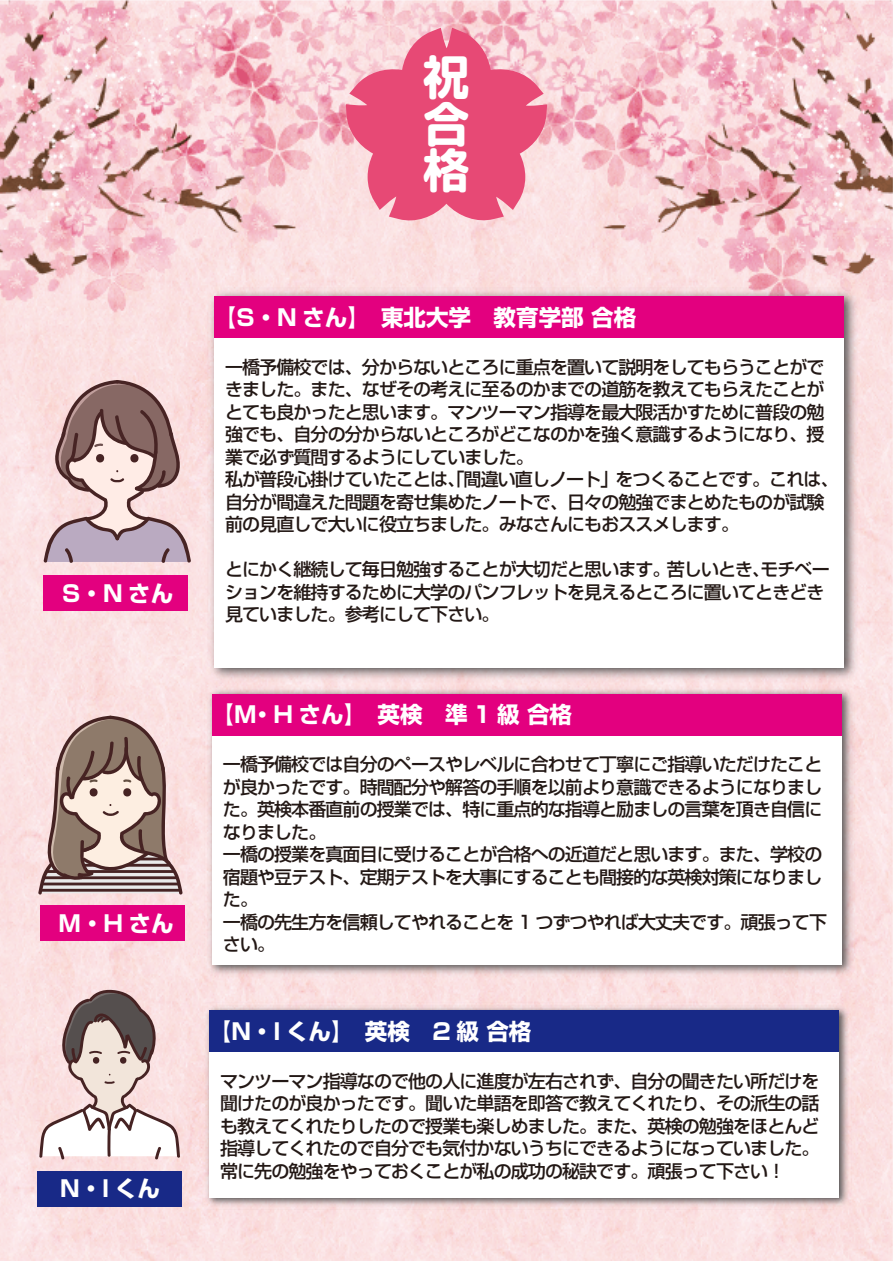
<style>
.page{position:relative;width:893px;height:1263px;background:#fff}
.page>*{position:absolute;margin:0;border:0;box-sizing:border-box;transform-origin:0 0}
.t1{font:700 46.5px/46.5px "Soft Go Std";color:#fff;text-align:justify}
.t2{font:700 22.5px "Shin Go Pr 6";color:#fff}
.t3{font:500 18px/22.5px "Shin Go Pr 6";letter-spacing:-.05em;color:#231815}
</style>
<div class="page">
<img style="left:0;top:0;width:893px;height:1261px">
<svg style="left:346px;top:28px;width:201px;height:195px;background:#ec7595"></svg>
<img style="left:206px;top:286px;width:655px;height:397px">
<div style="left:214px;top:297px;width:629px;height:371px;background:#fff"></div>
<div style="left:214px;top:297px;width:629px;height:41px;background:#e3007f"></div>
<div style="left:44px;top:576px;width:144px;height:35px;background:#e3007f"></div>
<svg style="left:43px;top:380px;width:148px;height:184px;background:#c1a7a9"></svg>
<img style="left:205px;top:685px;width:651px;height:293px">
<div style="left:212px;top:694px;width:629px;height:271px;background:#fff"></div>
<div style="left:212px;top:694px;width:629px;height:41px;background:#e3007f"></div>
<div style="left:40px;top:905px;width:144px;height:36px;background:#e3007f"></div>
<svg style="left:38px;top:715px;width:145px;height:180px;background:#b7a19a"></svg>
<img style="left:203px;top:1002px;width:648px;height:207px">
<div style="left:209px;top:1011px;width:629px;height:187px;background:#fff"></div>
<div style="left:209px;top:1011px;width:629px;height:41px;background:#182987"></div>
<div style="left:37px;top:1171px;width:145px;height:35px;background:#182987"></div>
<svg style="left:39px;top:988px;width:141px;height:172px"></svg>
<p class="t2" style="left:62px;top:575px;width:113px">S・N さん</p>
<p class="t2" style="left:59px;top:905px;width:117px">M・H さん</p>
<p class="t2" style="left:60px;top:1171px;width:101px">N・I くん</p>
<h1 class="t1" style="left:423px;top:51px;width:47px">祝合格</h1>
<p class="t2" style="left:214px;top:299px;width:424px">【S・N さん】　東北大学　教育学部 合格</p>
<p class="t3" style="left:225px;top:355px;width:615px">一橋予備校では、分からないところに重点を置いて説明をしてもらうことができました。また、なぜその考えに至るのかまでの道筋を教えてもらえたことがとても良かったと思います。マンツーマン指導を最大限活かすために普段の勉強でも、自分の分からないところがどこなのかを強く意識するようになり、授業で必ず質問するようにしていました。<br>私が普段心掛けていたことは、「間違い直しノート」をつくることです。これは、自分が間違えた問題を寄せ集めたノートで、日々の勉強でまとめたものが試験前の見直しで大いに役立ちました。みなさんにもおススメします。</p>
<p class="t3" style="left:225px;top:557px;width:606px">とにかく継続して毎日勉強することが大切だと思います。苦しいとき、モチベーションを維持するために大学のパンフレットを見えるところに置いてときどき見ていました。参考にして下さい。</p>
<p class="t2" style="left:212px;top:697px;width:362px">【Ｍ・H さん】　英検　準 1 級 合格</p>
<p class="t3" style="left:223px;top:752px;width:606px">一橋予備校では自分のペースやレベルに合わせて丁寧にご指導いただけたことが良かったです。時間配分や解答の手順を以前より意識できるようになりました。英検本番直前の授業では、特に重点的な指導と励ましの言葉を頂き自信になりました。<br>一橋の授業を真面目に受けることが合格への近道だと思います。また、学校の宿題や豆テスト、定期テストを大事にすることも間接的な英検対策になりました。<br>一橋の先生方を信頼してやれることを 1 つずつやれば大丈夫です。頑張って下さい。</p>
<p class="t2" style="left:209px;top:1013px;width:324px">【N・I くん】　英検　2 級 合格</p>
<p class="t3" style="left:220px;top:1068px;width:601px;text-align:justify">マンツーマン指導なので他の人に進度が左右されず、自分の聞きたい所だけを聞けたのが良かったです。聞いた単語を即答で教えてくれたり、その派生の話も教えてくれたりしたので授業も楽しめました。また、英検の勉強をほとんど指導してくれたので自分でも気付かないうちにできるようになっていました。常に先の勉強をやっておくことが私の成功の秘訣です。頑張って下さい！</p>
</div>
